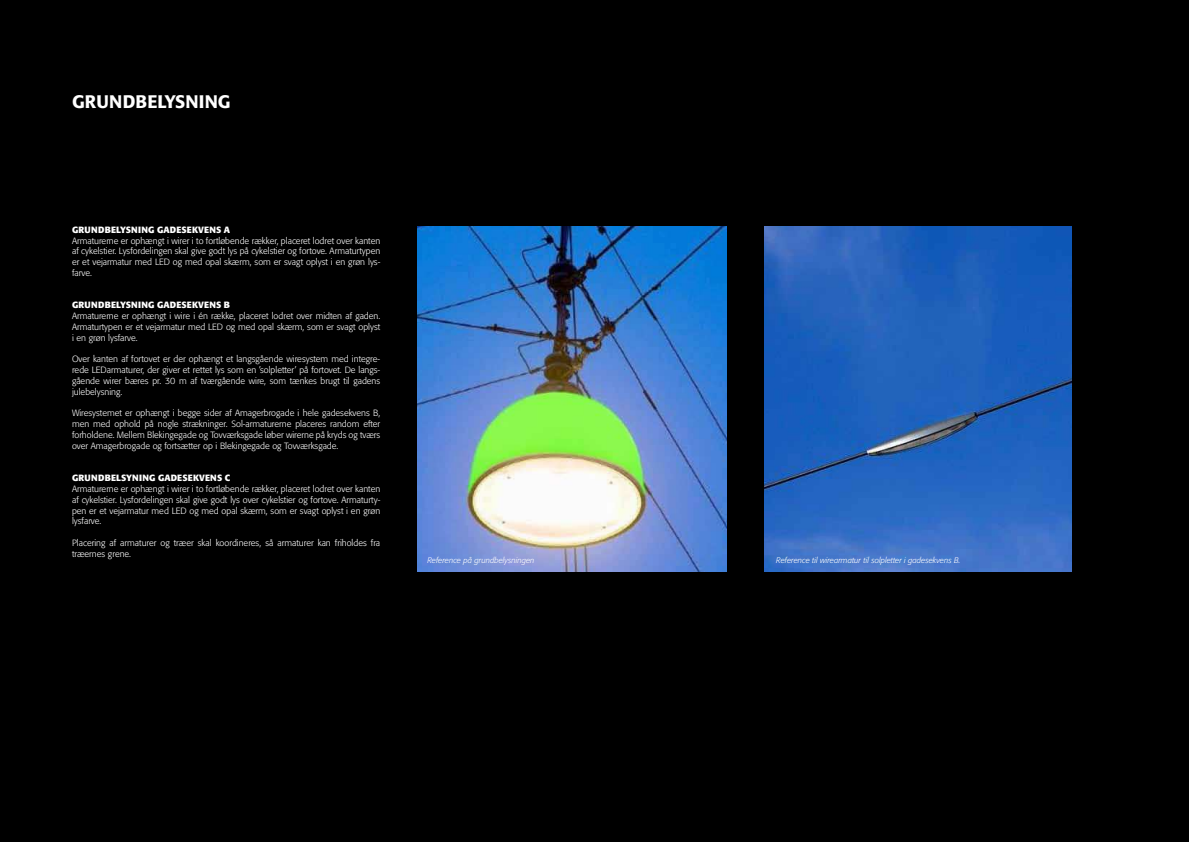
<style>
.page{position:relative;width:1191px;height:842px;background:#fff}
.page>*{position:absolute;margin:0;border:0;box-sizing:border-box;transform-origin:0 0}
.t1{font:500 18px "Formata";color:#fff}
.t2{font:300 9px/10.8px "Formata";color:#fff;text-align:justify}
.t3{font:700 9px "Formata";letter-spacing:.02em;color:#fff}
.t4{font:italic 300 8px "Formata";color:#fff}
</style>
<div class="page">
<div style="left:0;top:0;width:1188px;height:842px;background:#000"></div>
<img style="left:764px;top:226px;width:308px;height:345px">
<img style="left:418px;top:226px;width:308px;height:345px">
<h1 class="t1" style="left:72px;top:94px;width:160px">GRUNDBELYSNING</h1>
<p class="t3" style="left:72px;top:224px;width:160px">GRUNDBELYSNING GADESEKVENS A</p>
<p class="t2" style="left:72px;top:235px;width:310px">Armaturerne er ophængt i wirer i to fortløbende rækker, placeret lodret over kanten af cykelstier. Lysfordelingen skal give godt lys på cykelstier og fortove. Armaturtypen er et vejarmatur med LED og med opal skærm, som er svagt oplyst i en grøn lys&shy;farve.</p>
<p class="t3" style="left:72px;top:300px;width:160px">GRUNDBELYSNING GADESEKVENS B</p>
<p class="t2" style="left:72px;top:311px;width:310px">Armaturerne er ophængt i wire i én række, placeret lodret over midten af gaden.<br>Armaturtypen er et vejarmatur med LED og med opal skærm, som er svagt oplyst i en grøn lysfarve.</p>
<p class="t2" style="left:72px;top:354px;width:310px">Over kanten af fortovet er der ophængt et langsgående wiresystem med integre&shy;rede LEDarmaturer, der giver et rettet lys som en ’solpletter’ på fortovet. De langs&shy;gående wirer bæres pr. 30 m af tværgående wire, som tænkes brugt til gadens julebelysning.</p>
<p class="t2" style="left:72px;top:408px;width:310px">Wiresystemet er ophængt i begge sider af Amagerbrogade i hele gadesekvens B, men med ophold på nogle strækninger. Sol-armaturerne placeres random efter forholdene. Mellem Blekingegade og Tovværksgade løber wirerne på kryds og tværs over Amagerbrogade og fortsætter op i Blekingegade og Tovværksgade.</p>
<p class="t3" style="left:72px;top:472px;width:160px">GRUNDBELSYNING GADESEKVENS C</p>
<p class="t2" style="left:72px;top:484px;width:310px">Armaturerne er ophængt i wirer i to fortløbende rækker, placeret lodret over kanten af cykelstier. Lysfordelingen skal give godt lys over cykelstier og fortove. Armaturty&shy;pen er et vejarmatur med LED og med opal skærm, som er svagt oplyst i en grøn lysfarve.</p>
<p class="t2" style="left:72px;top:538px;width:310px">Placering af armaturer og træer skal koordineres, så armaturer kan friholdes fra træernes grene.</p>
<p class="t4" style="left:427px;top:557px;width:109px">Reference på grundbelysningen</p>
<p class="t4" style="left:776px;top:557px;width:186px">Reference til wirearmatur til solpletter i gadesekvens B.</p>
</div>
